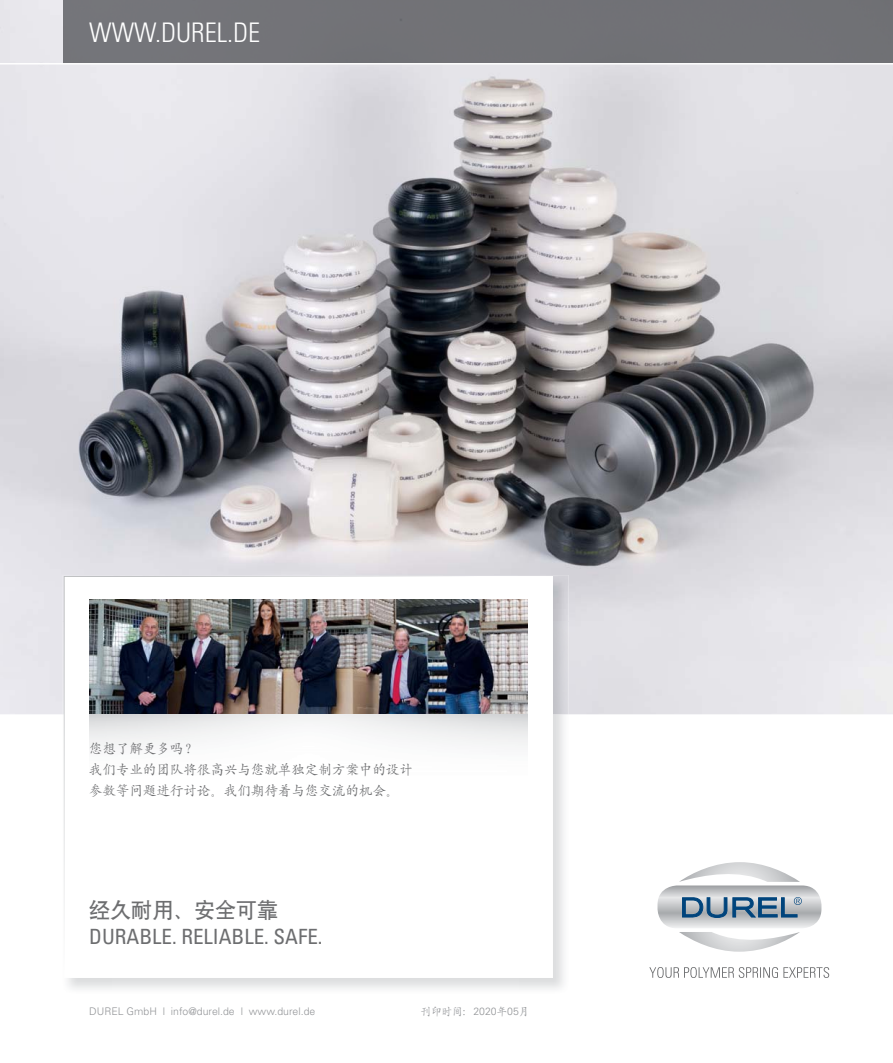
<style>
.page{position:relative;width:893px;height:1063px;background:#fff}
.page>*{position:absolute;margin:0;border:0;box-sizing:border-box;transform-origin:0 0}
.t1{font:300 condensed 27px "Univers";color:#fff}
.t2{font:condensed 21px "Univers";color:#6d6e70}
.t3{font:21px "SIL Hei Med Jian";color:#6d6e70}
.t4{font:13.5px/21px "SIL Kai Reg Jian";color:#6d6e70}
.t5{font:300 10.5px "Univers";color:#939598}
.t6{font:10.5px "SIL Kai Reg Jian";color:#939598}
.s1{font-family:"Univers";font-weight:300}
</style>
<div class="page">
<img style="left:0;top:0;width:893px;height:714px">
<div style="left:64px;top:0;width:829px;height:63px;background:#717276"></div>
<hr style="left:0;top:63px;width:893px;height:2px;background:#fff">
<img style="left:63px;top:575px;width:506px;height:46px">
<img style="left:63px;top:621px;width:1px;height:93px">
<img style="left:553px;top:621px;width:16px;height:93px">
<svg style="left:64px;top:576px;width:489px;height:385px"></svg>
<img style="left:89px;top:600px;width:438px;height:214px">
<svg style="left:657px;top:885px;width:164px;height:43px"></svg>
<svg style="left:682px;top:897px;width:120px;height:21px"></svg>
<svg style="left:649px;top:967px;width:180px;height:11px"></svg>
<svg style="left:679px;top:862px;width:121px;height:20px"></svg>
<svg style="left:679px;top:932px;width:121px;height:20px"></svg>
<h1 class="t1" style="left:89px;top:22px;width:172px">WWW.DUREL.DE</h1>
<p class="t4" style="left:89px;top:739px;width:325px">您想了解更多吗？<br>我们专业的团队将很高兴与您就单独定制方案中的设计参数等问题进行讨论。我们期待着与您交流的机会。</p>
<h2 class="t3" style="left:89px;top:900px;width:190px">经久耐用、安全可靠</h2>
<h2 class="t2" style="left:89px;top:928px;width:235px">DURABLE. RELIABLE. SAFE.</h2>
<p class="t5" style="left:89px;top:1007px;width:228px">DUREL GmbH | info@durel.de | www.durel.de</p>
<p class="t6" style="left:421px;top:1006px;width:110px">刊印时间：<span class="s1">2020</span>年<span class="s1">05</span>月</p>
</div>
